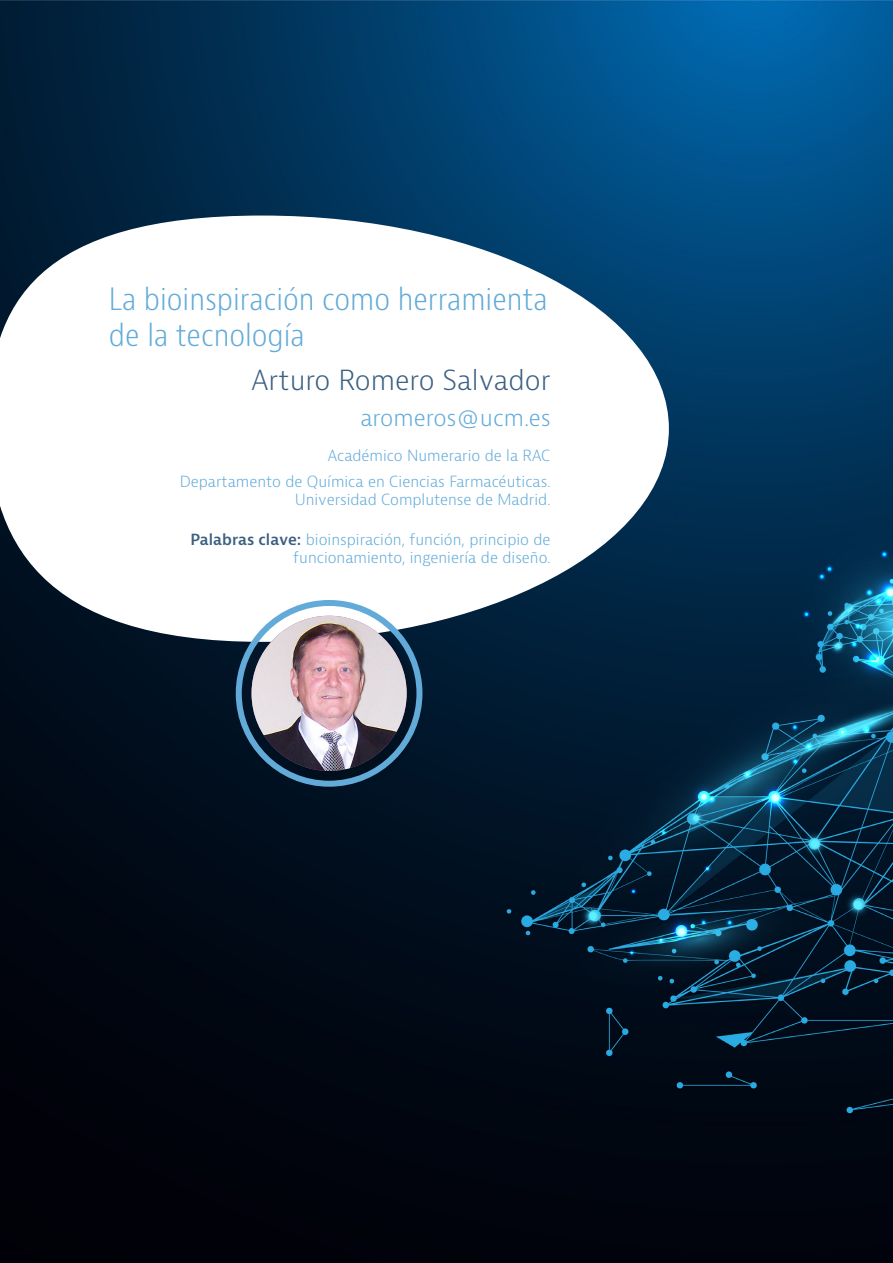
<style>
.page{position:relative;width:893px;height:1263px;background:#fff}
.page>*{position:absolute;margin:0;border:0;box-sizing:border-box;transform-origin:0 0}
.Título_Portada_Artíc{font:300 condensed 30px/36px "Bernino Sans";color:#62abd9}
.Autores_Portada_Artí{font:300 27px "Bernina Sans";color:#3b6081}
.Correo_Autores_Porta{font:300 22.5px "Bernina Sans";color:#62abd9}
.Afiliación_Autor_Por{font:300 15px/18px "Bernina Sans";color:#62abd9;text-align:right}
.Correo_Autores_Porta-2{font:300 15px/18px "Bernina Sans";color:#62abd9;text-align:right}
.s1{font-weight:600;color:#3b6081}
</style>
<div class="page">
<img style="left:0;top:0;width:893px;height:1263px">
<svg style="left:0;top:216px;width:669px;height:426px"></svg>
<div style="left:254px;top:618px;width:171px;height:171px;background:#000;opacity:.2"></div>
<img style="left:251px;top:616px;width:156px;height:155px;border-radius:78px">
<div style="left:236px;top:600px;width:186px;height:187px;border:6px solid #62abd9;border-radius:50%"></div>
<p class="Título_Portada_Artíc" style="left:109px;top:282px;width:440px">La bioinspiración como herramienta de la tecnología</p>
<p class="Autores_Portada_Artí" style="left:252px;top:363px;width:300px">Arturo Romero Salvador</p>
<p class="Correo_Autores_Porta" style="left:360px;top:403px;width:192px">aromeros@ucm.es</p>
<p class="Afiliación_Autor_Por" style="left:328px;top:446px;width:224px">Académico Numerario de la RAC</p>
<p class="Afiliación_Autor_Por" style="left:180px;top:473px;width:372px">Departamento de Química en Ciencias Farmacéuticas.<br>Universidad Complutense de Madrid.</p>
<p class="Correo_Autores_Porta-2" style="left:190px;top:530px;width:362px"><span class="s1">Palabras clave:</span> bioinspiración, función, principio de funcionamiento, ingeniería de diseño.</p>
</div>
